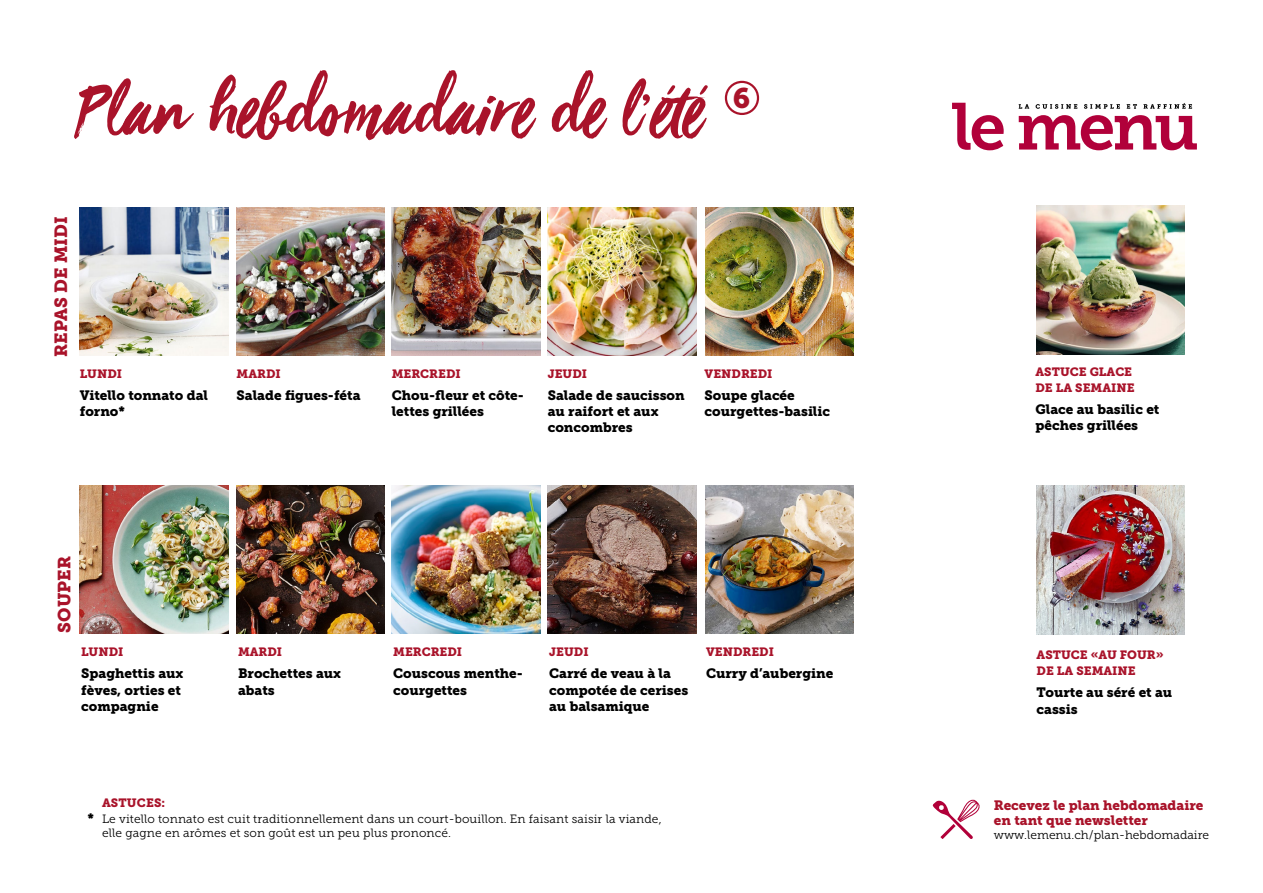
<style>
.page{position:relative;width:1263px;height:893px;background:#fff}
.page>*{position:absolute;margin:0;border:0;box-sizing:border-box;transform-origin:0 0}
.t1{font:81px "Viva Beautiful Pro";color:#a9132a}
.t2{font:28.2px "Museo Slab 900";color:#a9132a}
.t3{font:17.55px "Museo Slab 900";color:#a9132a}
.t4{font:13.5px/16.2px "Museo Slab 900";color:#000}
.t5{font:13.5px/15px "Museo Slab 900";color:#a9132a}
.t6{font:12px/14.4px "Museo Slab 300";letter-spacing:.01em;color:#000}
.t7{font:12px/16.2px "Museo Slab 900";color:#a9132a}
.s1{font-family:"Museo Slab 900";font-size:13.5px}
</style>
<div class="page">
<svg style="left:952px;top:103px;width:245px;height:47px"></svg>
<svg style="left:933px;top:800px;width:47px;height:39px"></svg>
<img style="left:80px;top:208px;width:148px;height:148px">
<img style="left:705px;top:208px;width:149px;height:148px">
<img style="left:392px;top:208px;width:148px;height:148px">
<img style="left:548px;top:208px;width:148px;height:148px">
<img style="left:1036px;top:206px;width:149px;height:148px">
<img style="left:1036px;top:486px;width:149px;height:148px">
<img style="left:80px;top:486px;width:148px;height:148px">
<img style="left:705px;top:486px;width:149px;height:148px">
<img style="left:392px;top:486px;width:148px;height:148px">
<img style="left:548px;top:486px;width:148px;height:148px">
<img style="left:237px;top:208px;width:148px;height:148px">
<img style="left:237px;top:486px;width:148px;height:148px">
<div style="left:725px;top:81px;width:34px;height:34px;border:2px solid #a9132a;border-radius:50%"></div>
<h1 class="t1" style="left:77px;top:57px;width:629px">Plan hebdomadaire de l’été</h1>
<h2 class="t2" style="left:733px;top:81px;width:19px">6</h2>
<p class="t3" style="left:51px;top:357px;width:142px;rotate:-90deg">REPAS DE MIDI</p>
<p class="t7" style="left:80px;top:365px;width:44px">LUNDI</p>
<p class="t4" style="left:80px;top:387px;width:130px">Vitello tonnato dal forno*</p>
<p class="t7" style="left:237px;top:365px;width:46px">MARDI</p>
<p class="t4" style="left:237px;top:387px;width:125px">Salade figues-féta</p>
<p class="t7" style="left:392px;top:365px;width:71px">MERCREDI</p>
<p class="t4" style="left:392px;top:387px;width:134px">Chou-fleur et côte&shy;lettes grillées</p>
<p class="t7" style="left:548px;top:365px;width:41px">JEUDI</p>
<p class="t4" style="left:548px;top:387px;width:138px">Salade de saucisson au raifort et aux concombres</p>
<p class="t7" style="left:705px;top:365px;width:69px">VENDREDI</p>
<p class="t4" style="left:705px;top:387px;width:127px">Soupe glacée courgettes-basilic</p>
<p class="t3" style="left:54px;top:633px;width:78px;rotate:-90deg">SOUPER</p>
<p class="t7" style="left:81px;top:644px;width:44px">LUNDI</p>
<p class="t4" style="left:81px;top:666px;width:104px">Spaghettis aux fèves, orties et compagnie</p>
<p class="t7" style="left:238px;top:644px;width:46px">MARDI</p>
<p class="t4" style="left:238px;top:666px;width:104px">Brochettes aux abats</p>
<p class="t7" style="left:393px;top:644px;width:71px">MERCREDI</p>
<p class="t4" style="left:393px;top:666px;width:131px">Couscous menthe&shy;courgettes</p>
<p class="t7" style="left:549px;top:644px;width:41px">JEUDI</p>
<p class="t4" style="left:549px;top:666px;width:141px">Carré de veau à la compotée de cerises au balsamique</p>
<p class="t7" style="left:706px;top:644px;width:69px">VENDREDI</p>
<p class="t4" style="left:706px;top:666px;width:129px">Curry d’aubergine</p>
<p class="t7" style="left:102px;top:794px;width:65px">ASTUCES:</p>
<p class="t6" style="left:102px;top:811px;width:561px;text-indent:-15px"><span class="s1">*</span> Le vitello tonnato est cuit traditionnellement dans un court-bouillon. En faisant saisir la viande, elle gagne en arômes et son goût est un peu plus prononcé.</p>
<p class="t7" style="left:1035px;top:364px;width:101px">ASTUCE GLACE<br>DE LA SEMAINE</p>
<p class="t4" style="left:1035px;top:401px;width:125px">Glace au basilic et pêches grillées</p>
<p class="t7" style="left:1036px;top:647px;width:129px">ASTUCE «AU FOUR»<br>DE LA SEMAINE</p>
<p class="t4" style="left:1036px;top:685px;width:137px">Tourte au séré et au cassis</p>
<p class="t5" style="left:994px;top:797px;width:211px">Recevez le plan hebdomadaire en tant que newsletter</p>
<p class="t6" style="left:994px;top:828px;width:217px">www.lemenu.ch/plan-hebdomadaire</p>
</div>
